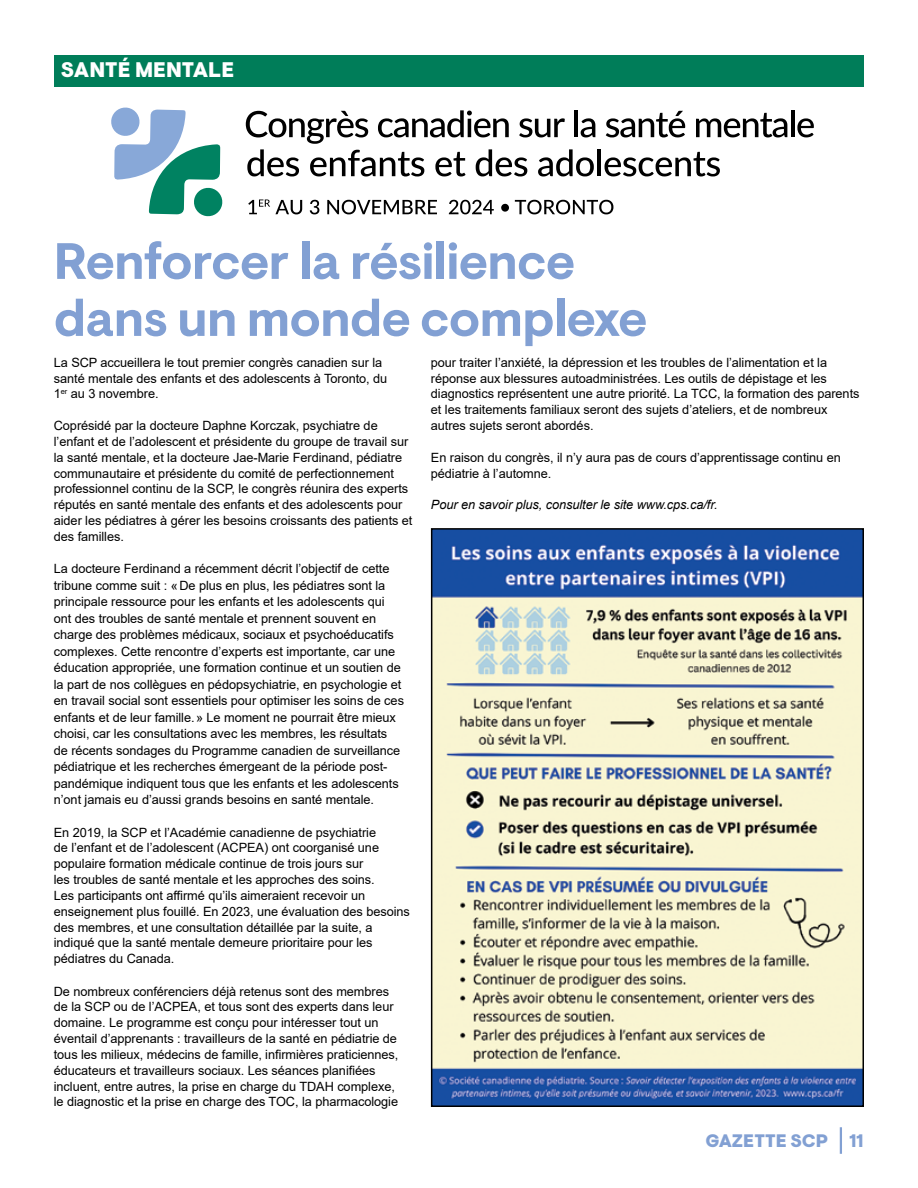
<style>
.page{position:relative;width:918px;height:1188px;background:#fff}
.page>*{position:absolute;margin:0;border:0;box-sizing:border-box;transform-origin:0 0}
.t1{font:700 51px/57px "Visuelt Pro";letter-spacing:-.015em;color:#82a0d3}
.t2{font:900 21px "Visuelt Pro";color:#fff}
.t3{font:900 18px "Visuelt Pro";color:#82a0d3}
.t4{font:12.75px/15.9px "Arial";letter-spacing:-.005em;color:#000}
.t5{font:italic 12.75px "Arial";letter-spacing:-.005em;color:#000}
</style>
<div class="page">
<hr style="left:840px;top:1127px;width:2px;height:27px;background:#82a0d3">
<div style="left:54px;top:55px;width:810px;height:31px;background:#007d59"></div>
<img style="left:434px;top:531px;width:427px;height:573px">
<div style="left:431px;top:528px;width:433px;height:579px;border:2px solid #000"></div>
<svg style="left:310px;top:200px;width:9px;height:14px"></svg>
<svg style="left:327px;top:200px;width:110px;height:14px"></svg>
<svg style="left:449px;top:200px;width:45px;height:14px"></svg>
<svg style="left:515px;top:200px;width:98px;height:14px"></svg>
<svg style="left:248px;top:199px;width:54px;height:15px"></svg>
<svg style="left:501px;top:203px;width:8px;height:9px"></svg>
<hr style="left:597px;top:149px;width:4px;height:27px;background:#000">
<svg style="left:605px;top:152px;width:115px;height:25px"></svg>
<svg style="left:246px;top:110px;width:349px;height:67px"></svg>
<svg style="left:606px;top:111px;width:79px;height:26px"></svg>
<svg style="left:696px;top:113px;width:91px;height:24px"></svg>
<hr style="left:791px;top:110px;width:4px;height:27px;background:#000">
<svg style="left:797px;top:118px;width:17px;height:19px"></svg>
<svg style="left:111px;top:107px;width:112px;height:110px"></svg>
<h2 class="t2" style="left:61px;top:58px;width:175px">SANTÉ MENTALE</h2>
<h1 class="t1" style="left:54px;top:235px;width:595px">Renforcer la résilience dans un monde complexe</h1>
<p class="t4" style="left:54px;top:354px;width:335px">La SCP accueillera le tout premier congrès canadien sur la santé mentale des enfants et des adolescents à Toronto, du<br>1<sup>er</sup> au 3 novembre.</p>
<p class="t4" style="left:54px;top:418px;width:360px">Coprésidé par la docteure Daphne Korczak, psychiatre de l’enfant et de l’adolescent et présidente du groupe de travail sur la santé mentale, et la docteure Jae-Marie Ferdinand, pédiatre communautaire et présidente du comité de perfectionnement professionnel continu de la SCP, le congrès réunira des experts réputés en santé mentale des enfants et des adolescents pour aider les pédiatres à gérer les besoins croissants des patients et des familles.</p>
<p class="t4" style="left:54px;top:560px;width:352px;line-height:16.5px">La docteure Ferdinand a récemment décrit l’objectif de cette tribune comme suit : «De plus en plus, les pédiatres sont la principale ressource pour les enfants et les adolescents qui ont des troubles de santé mentale et prennent souvent en charge des problèmes médicaux, sociaux et psychoéducatifs complexes. Cette rencontre d’experts est importante, car une éducation appropriée, une formation continue et un soutien de la part de nos collègues en pédopsychiatrie, en psychologie et en travail social sont essentiels pour optimiser les soins de ces enfants et de leur famille.» Le moment ne pourrait être mieux choisi, car les consultations avec les membres, les résultats de récents sondages du Programme canadien de surveillance pédiatrique et les recherches émergeant de la période post&shy;pandémique indiquent tous que les enfants et les adolescents n’ont jamais eu d’aussi grands besoins en santé mentale.</p>
<p class="t4" style="left:54px;top:824px;width:358px">En 2019, la SCP et l’Académie canadienne de psychiatrie<br>de l’enfant et de l’adolescent (ACPEA) ont coorganisé une populaire formation médicale continue de trois jours sur<br>les troubles de santé mentale et les approches des soins.<br>Les participants ont affirmé qu’ils aimeraient recevoir un enseignement plus fouillé. En 2023, une évaluation des besoins des membres, et une consultation détaillée par la suite, a indiqué que la santé mentale demeure prioritaire pour les pédiatres du Canada.</p>
<p class="t4" style="left:54px;top:983px;width:346px">De nombreux conférenciers déjà retenus sont des membres de la SCP ou de l’ACPEA, et tous sont des experts dans leur domaine. Le programme est conçu pour intéresser tout un éventail d’apprenants : travailleurs de la santé en pédiatrie de tous les milieux, médecins de famille, infirmières praticiennes, éducateurs et travailleurs sociaux. Les séances planifiées incluent, entre autres, la prise en charge du TDAH complexe, le diagnostic et la prise en charge des TOC, la pharmacologie</p>
<p class="t4" style="left:431px;top:354px;width:430px">pour traiter l’anxiété, la dépression et les troubles de l’alimentation et la réponse aux blessures autoadministrées. Les outils de dépistage et les diagnostics représentent une autre priorité. La TCC, la formation des parents et les traitements familiaux seront des sujets d’ateliers, et de nombreux autres sujets seront abordés.</p>
<p class="t4" style="left:431px;top:449px;width:411px">En raison du congrès, il n’y aura pas de cours d’apprentissage continu en pédiatrie à l’automne.</p>
<p class="t5" style="left:431px;top:497px;width:288px">Pour en savoir plus, consulter le site www.cps.ca/fr.</p>
<h3 class="t3" style="left:705px;top:1130px;width:160px">GAZETTE SCP 11</h3>
</div>
